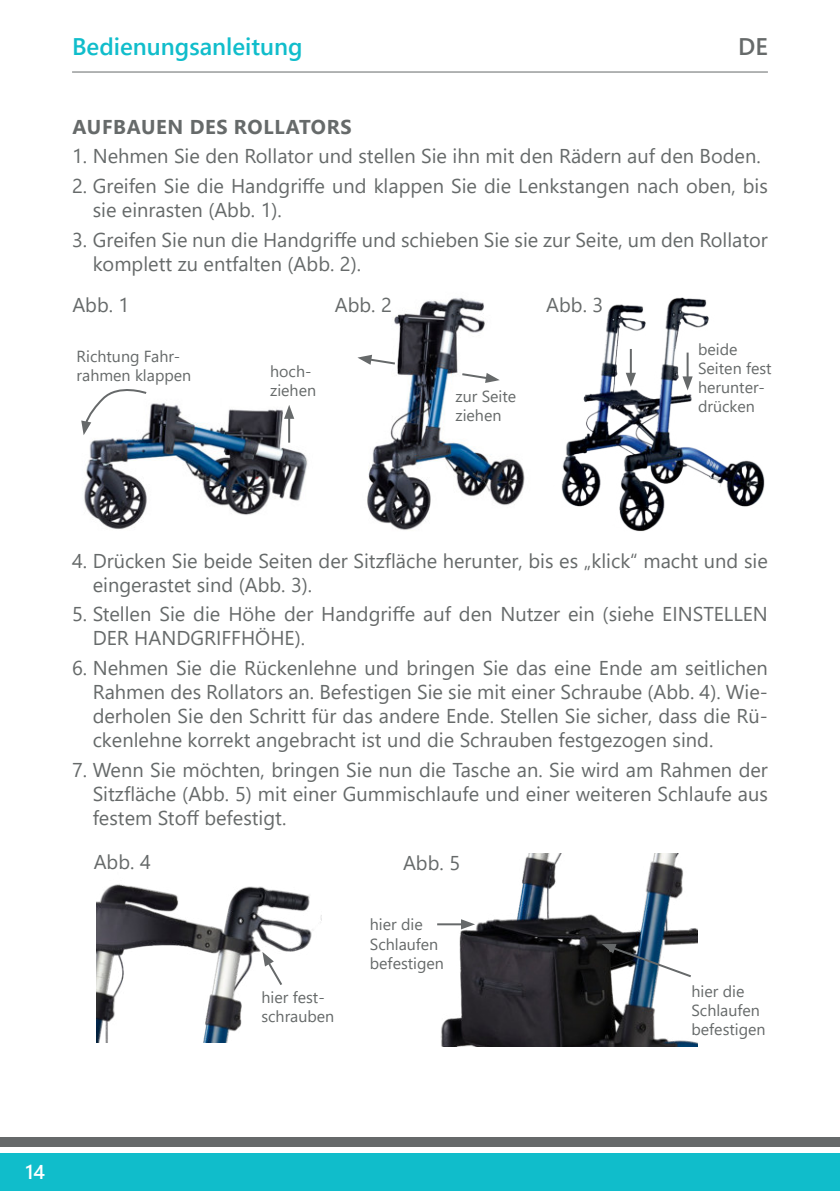
<style>
.page{position:relative;width:840px;height:1191px;background:#fff}
.page>*{position:absolute;margin:0;border:0;box-sizing:border-box;transform-origin:0 0}
.t1{font:600 24px "Segoe UI";color:#10bdcb}
.t2{font:600 24px "Segoe UI";color:#666a6a}
.t3{font:20px/24px "Segoe UI";color:#666a6a}
.t4{font:700 20px "Segoe UI";letter-spacing:.035em;color:#666a6a}
.t5{font:600 20px "Segoe UI";color:#fff}
.t6{font:16px/19.2px "Segoe UI";color:#666a6a}
</style>
<div class="page">
<div style="left:0;top:1153px;width:839px;height:38px;background:#10bdcb"></div>
<div style="left:0;top:1137px;width:839px;height:9px;background:#66696a"></div>
<hr style="left:72px;top:71px;width:695px;height:1px;background:#66696a">
<img style="left:367px;top:298px;width:158px;height:232px">
<img style="left:84px;top:403px;width:224px;height:126px">
<img style="left:561px;top:297px;width:204px;height:234px">
<svg style="left:81px;top:389px;width:67px;height:46px"></svg>
<hr style="left:288px;top:416px;width:2px;height:26px;background:#66696a">
<svg style="left:284px;top:405px;width:10px;height:14px"></svg>
<hr style="left:629px;top:349px;width:2px;height:27px;background:#66696a">
<svg style="left:625px;top:373px;width:10px;height:14px"></svg>
<hr style="left:686px;top:352px;width:2px;height:27px;background:#66696a">
<svg style="left:682px;top:376px;width:10px;height:14px"></svg>
<svg style="left:357px;top:355px;width:40px;height:11px"></svg>
<svg style="left:460px;top:372px;width:39px;height:11px"></svg>
<img style="left:96px;top:884px;width:225px;height:158px">
<img style="left:437px;top:853px;width:259px;height:193px">
<svg style="left:262px;top:951px;width:22px;height:36px"></svg>
<svg style="left:601px;top:944px;width:92px;height:35px"></svg>
<hr style="left:437px;top:923px;width:27px;height:2px;background:#66696a">
<svg style="left:461px;top:919px;width:14px;height:10px"></svg>
<p class="t1" style="left:72px;top:37px;width:232px">Bedienungsanleitung</p>
<p class="t2" style="left:737px;top:37px;width:31px">DE</p>
<p class="t4" style="left:72px;top:119px;width:280px">AUFBAUEN DES ROLLATORS</p>
<p class="t3" style="left:72px;top:142px;width:689px">1. Nehmen Sie den Rollator und stellen Sie ihn mit den Rädern auf den Boden.</p>
<p class="t3" style="left:93px;top:172px;width:676px;text-indent:-21px">2. Greifen Sie die Handgri昀昀e und klappen Sie die Lenkstangen nach oben, bis sie einrasten (Abb. 1).</p>
<p class="t3" style="left:93px;top:226px;width:676px;text-indent:-21px">3. Greifen Sie nun die Handgri昀昀e und schieben Sie sie zur Seite, um den Rollator komplett zu entfalten (Abb. 2).</p>
<p class="t3" style="left:72px;top:295px;width:59px">Abb. 1</p>
<p class="t6" style="left:77px;top:348px;width:116px">Richtung Fahr&shy;rahmen klappen</p>
<p class="t3" style="left:334px;top:295px;width:59px">Abb. 2</p>
<p class="t3" style="left:546px;top:295px;width:59px">Abb. 3</p>
<p class="t6" style="left:270px;top:363px;width:47px">hoch&shy;ziehen</p>
<p class="t6" style="left:455px;top:388px;width:62px">zur Seite ziehen</p>
<p class="t6" style="left:697px;top:341px;width:75px">beide<br>Seiten fest herunter&shy;drücken</p>
<p class="t3" style="left:93px;top:546px;width:676px;text-indent:-21px">4. Drücken Sie beide Seiten der Sitz昀氀äche herunter, bis es „klick“ macht und sie eingerastet sind (Abb. 3).</p>
<p class="t3" style="left:93px;top:600px;width:676px;text-indent:-21px">5. Stellen Sie die Höhe der Handgri昀昀e auf den Nutzer ein (siehe EINSTELLEN<br>DER HANDGRIFFHÖHE).</p>
<p class="t3" style="left:93px;top:658px;width:676px;text-align:justify;text-indent:-21px">6. Nehmen Sie die Rückenlehne und bringen Sie das eine Ende am seitlichen Rahmen des Rollators an. Befestigen Sie sie mit einer Schraube (Abb. 4). Wie&shy;derholen Sie den Schritt für das andere Ende. Stellen Sie sicher, dass die Rü&shy;ckenlehne korrekt angebracht ist und die Schrauben festgezogen sind.</p>
<p class="t3" style="left:93px;top:759px;width:676px;text-align:justify;text-indent:-21px">7. Wenn Sie möchten, bringen Sie nun die Tasche an. Sie wird am Rahmen der Sitz昀氀äche (Abb. 5) mit einer Gummischlaufe und einer weiteren Schlaufe aus festem Sto昀昀 befestigt.</p>
<p class="t3" style="left:94px;top:851px;width:59px">Abb. 4</p>
<p class="t3" style="left:403px;top:853px;width:59px">Abb. 5</p>
<p class="t6" style="left:261px;top:989px;width:74px">hier fest&shy;schrauben</p>
<p class="t6" style="left:369px;top:916px;width:76px">hier die<br>Schlaufen befestigen</p>
<p class="t6" style="left:691px;top:982px;width:76px">hier die<br>Schlaufen befestigen</p>
<p class="t5" style="left:26px;top:1163px;width:21px">14</p>
</div>
